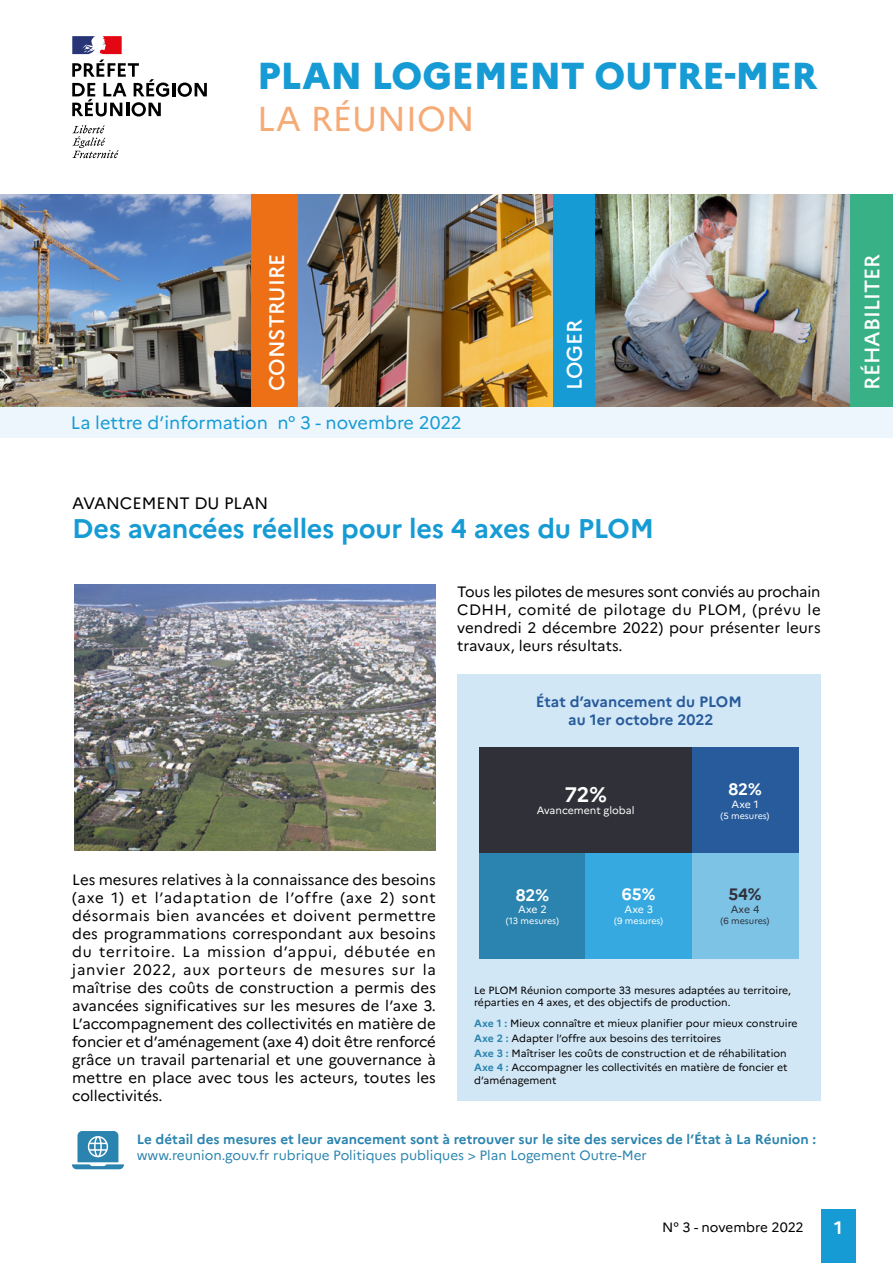
<style>
.page{position:relative;width:893px;height:1263px;background:#fff}
.page>*{position:absolute;margin:0;border:0;box-sizing:border-box;transform-origin:0 0}
.t1{font:800 37.5px "Marianne";letter-spacing:-.01em;color:#169bd4}
.t2{font:34.5px "Marianne";color:#f6aa76}
.t3{font:700 27px "Marianne";letter-spacing:-.01em;color:#169bd4}
.t4{font:500 21px "Marianne";color:#fff}
.t5{font:700 21px "Marianne";color:#fff}
.t6{font:18px "Marianne";color:#169bd4}
.t7{font:700 18px "Marianne";color:#fff}
.t8{font:16.5px "Marianne";color:#000}
.t9{font:700 16.5px "Marianne";color:#fff}
.t10{font:700 16.5px "Marianne";color:#303038}
.t11{font:15px/18px "Marianne";color:#000;text-align:justify}
.t12{font:700 15px/18px "Marianne";color:#275b9b;text-align:center}
.t13{font:700 13.5px "Marianne";color:#2b84af}
.t14{font:13.5px "Marianne";color:#2b84af}
.t15{font:13.5px "Marianne";letter-spacing:-.005em;color:#000}
.t16{font:10.5px/14.7px "Marianne";color:#000}
.t17{font:10.5px "Marianne";color:#fff}
.t18{font:10.5px "Marianne";color:#303038}
.t19{font:9px "Marianne";letter-spacing:-.005em;color:#fff}
.t20{font:9px "Marianne";color:#303038}
.s1{font-weight:700;color:#2b84af}
</style>
<div class="page">
<svg style="left:72px;top:125px;width:47px;height:33px"></svg>
<svg style="left:72px;top:36px;width:135px;height:81px"></svg>
<div style="left:0;top:407px;width:893px;height:31px;background:#edf6fc"></div>
<img style="left:0;top:194px;width:251px;height:213px">
<img style="left:298px;top:194px;width:255px;height:213px">
<div style="left:553px;top:194px;width:47px;height:213px;background:#169bd4"></div>
<img style="left:595px;top:194px;width:255px;height:213px">
<div style="left:251px;top:194px;width:47px;height:213px;background:#ed7016"></div>
<div style="left:850px;top:194px;width:43px;height:213px;background:#39b186"></div>
<div style="left:821px;top:1209px;width:34px;height:54px;background:#169bd4"></div>
<div style="left:457px;top:674px;width:364px;height:427px;background:#d2e7f6"></div>
<div style="left:479px;top:853px;width:107px;height:105px;background:#2b84af"></div>
<div style="left:586px;top:853px;width:106px;height:105px;background:#36a9e1"></div>
<div style="left:692px;top:853px;width:106px;height:105px;background:#7dc3e6"></div>
<div style="left:692px;top:747px;width:106px;height:106px;background:#275b9b"></div>
<div style="left:479px;top:747px;width:213px;height:106px;background:#303038"></div>
<img style="left:75px;top:585px;width:361px;height:266px">
<svg style="left:72px;top:1131px;width:52px;height:38px"></svg>
<h1 class="t1" style="left:257px;top:53px;width:561px">PLAN LOGEMENT OUTRE-MER</h1>
<h2 class="t2" style="left:257px;top:97px;width:219px">LA RÉUNION</h2>
<h3 class="t4" style="left:264px;top:391px;width:139px;rotate:-90deg">CONSTRUIRE</h3>
<p class="t6" style="left:71px;top:411px;width:393px">La lettre d’information n° 3 - novembre 2022</p>
<h3 class="t4" style="left:562px;top:390px;width:73px;rotate:-90deg">LOGER</h3>
<h3 class="t4" style="left:859px;top:390px;width:137px;rotate:-90deg">RÉHABILITER</h3>
<p class="t8" style="left:72px;top:493px;width:198px">AVANCEMENT DU PLAN</p>
<h3 class="t3" style="left:72px;top:512px;width:583px">Des avancées réelles pour les 4 axes du PLOM</h3>
<p class="t11" style="left:457px;top:582px;width:365px">Tous les pilotes de mesures sont conviés au prochain CDHH, comité de pilotage du PLOM, (prévu le vendredi 2 décembre 2022) pour présenter leurs travaux, leurs résultats.</p>
<p class="t12" style="left:536px;top:692px;width:208px">État d’avancement du PLOM au 1er octobre 2022</p>
<p class="t11" style="left:72px;top:870px;width:365px">Les mesures relatives à la connaissance des besoins (axe 1) et l’adaptation de l’offre (axe 2) sont désormais bien avancées et doivent permettre des programmations correspondant aux besoins du territoire. La mission d’appui, débutée en janvier 2022, aux porteurs de mesures sur la maîtrise des coûts de construction a permis des avancées significatives sur les mesures de l’axe 3.<br>L’accompagnement des collectivités en matière de foncier et d’aménagement (axe 4) doit être renforcé grâce un travail partenarial et une gouvernance à mettre en place avec tous les acteurs, toutes les collectivités.</p>
<h3 class="t5" style="left:564px;top:781px;width:44px">72%</h3>
<p class="t17" style="left:537px;top:804px;width:99px">Avancement global</p>
<p class="t9" style="left:728px;top:779px;width:35px">82%</p>
<p class="t17" style="left:731px;top:798px;width:29px">Axe 1</p>
<p class="t19" style="left:720px;top:810px;width:50px">(5 mesures)</p>
<p class="t9" style="left:516px;top:885px;width:35px">82%</p>
<p class="t17" style="left:518px;top:903px;width:30px">Axe 2</p>
<p class="t19" style="left:506px;top:915px;width:54px">(13 mesures)</p>
<p class="t9" style="left:622px;top:884px;width:35px">65%</p>
<p class="t17" style="left:624px;top:902px;width:30px">Axe 3</p>
<p class="t19" style="left:614px;top:915px;width:50px">(9 mesures)</p>
<p class="t10" style="left:728px;top:884px;width:35px">54%</p>
<p class="t18" style="left:731px;top:902px;width:30px">Axe 4</p>
<p class="t20" style="left:720px;top:915px;width:50px">(6 mesures)</p>
<p class="t16" style="left:474px;top:983px;width:318px;line-height:12.6px">Le PLOM Réunion comporte 33 mesures adaptées au territoire, réparties en 4 axes, et des objectifs de production.</p>
<p class="t16" style="left:474px;top:1016px;width:325px"><span class="s1">Axe 1 :</span> Mieux connaître et mieux planifier pour mieux construire <span class="s1">Axe 2 :</span> Adapter l’offre aux besoins des territoires<br><span class="s1">Axe 3 :</span> Maîtriser les coûts de construction et de réhabilitation <span class="s1">Axe 4 :</span> Accompagner les collectivités en matière de foncier et</p>
<p class="t16" style="left:474px;top:1073px;width:84px">d’aménagement</p>
<p class="t13" style="left:137px;top:1131px;width:681px">Le détail des mesures et leur avancement sont à retrouver sur le site des services de l’État à La Réunion :</p>
<p class="t14" style="left:137px;top:1147px;width:512px">www.reunion.gouv.fr rubrique Politiques publiques &gt; Plan Logement Outre-Mer</p>
<p class="t15" style="left:662px;top:1219px;width:143px">N° 3 - novembre 2022</p>
<p class="t7" style="left:834px;top:1216px;width:10px">1</p>
</div>
